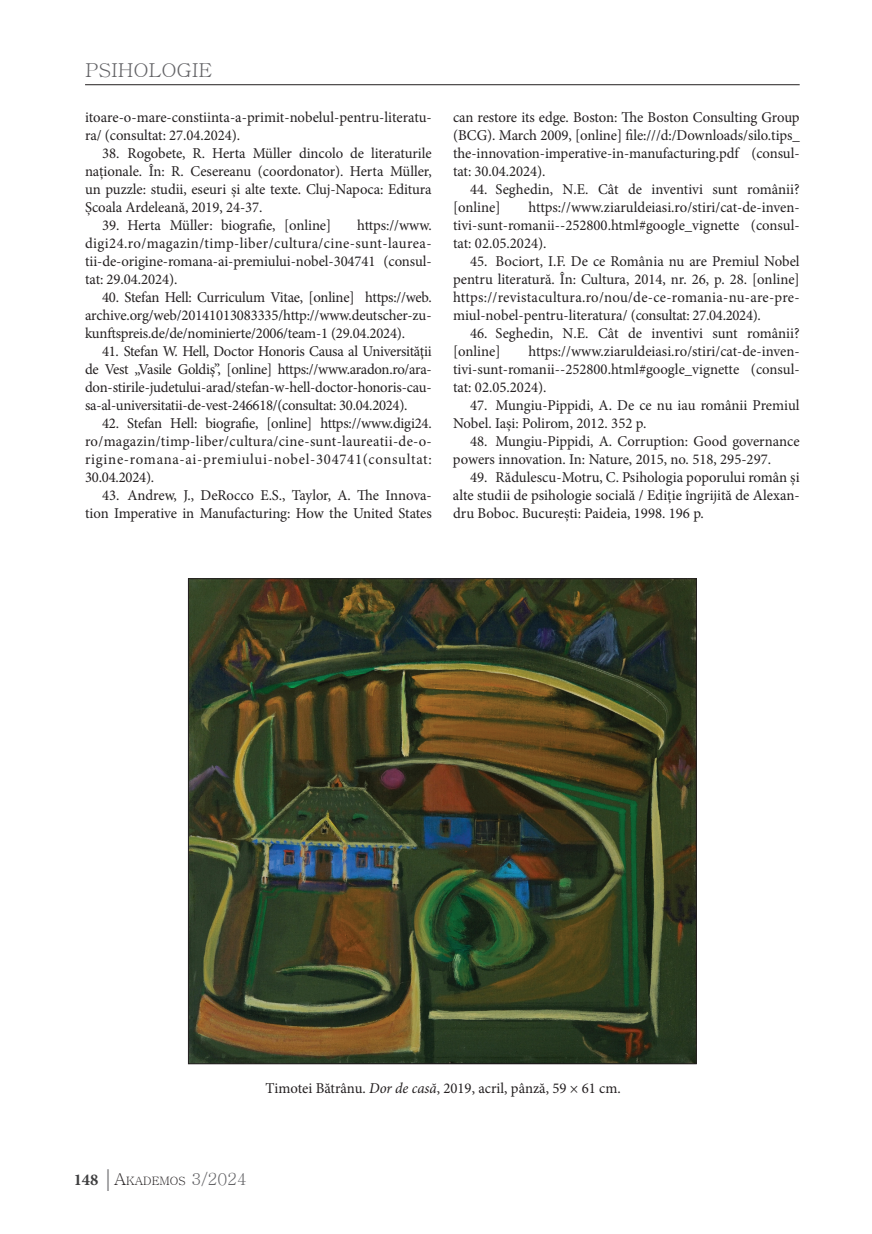
<style>
.page{position:relative;width:872px;height:1234px;background:#fff}
.page>*{position:absolute;margin:0;border:0;box-sizing:border-box;transform-origin:0 0}
.t1{font:19.2px "Batang";color:#636366;scale:1.06 1}
.t2{font:15px/18px "Minion Pro";letter-spacing:-.005em;color:#231f20;text-align:justify}
.t3{font:15px/18px "Minion Pro";color:#211d1e;text-align:justify}
.t4{font:11.55px "Batang";color:#231f20}
.s1{color:#231f20}
.s2{font-style:italic}
.s3{font-family:"Minion Pro";font-weight:700;font-size:16.5px;color:#3e3e3f}
.s4{font-family:"Garamond";font-size:24px;color:#636366}
.s5{font-size:16.5px}
.s6{font-size:16.5px;color:#636366}
</style>
<div class="page">
<hr style="left:85px;top:84px;width:714px;height:1px;background:#231f20">
<img style="left:190px;top:580px;width:504px;height:481px">
<p class="t1" style="left:85px;top:60px;width:122px">PSIHOLOGIE</p>
<p class="t2" style="left:85px;top:108px;width:348px">itoare-o-mare-constiinta-a-primit-nobelul-pentru-literatu&shy;ra/ (consultat: 27.04.2024).</p>
<p class="t2" style="left:85px;top:144px;width:348px;text-indent:17px">38. Rogobete, R. Herta Müller dincolo de literaturile naționale. În: R. Cesereanu (coordonator). Herta Müller, un puzzle: studii, eseuri şi alte texte. Cluj-Napoca: Editura Școala Ardeleană, 2019, 24-37.</p>
<p class="t2" style="left:102px;top:216px;width:231px">39. Herta Müller: biografie, [online]</p>
<p class="t2" style="left:85px;top:216px;width:348px;text-indent:272px">https://www. digi24.ro/magazin/timp-liber/cultura/cine-sunt-laurea&shy;tii-de-origine-romana-ai-premiului-nobel-304741 (consul&shy;tat: 29.04.2024).</p>
<p class="t2" style="left:85px;top:288px;width:348px;text-indent:17px">40. Stefan Hell: Curriculum Vitae, [online] https://web. archive.org/web/20141013083335/http://www.deutscher-zu&shy;kunftspreis.de/de/nominierte/2006/team-1 (29.04.2024).</p>
<p class="t2" style="left:85px;top:342px;width:348px;text-indent:17px">41. Stefan W. Hell, Doctor Honoris Causa al Universităţii de Vest „Vasile Goldiş”, [online] https://www.aradon.ro/ara&shy;don-stirile-judetului-arad/stefan-w-hell-doctor-honoris-cau&shy;sa-al-universitatii-de-vest-246618/(consultat: 30.04.2024).</p>
<p class="t2" style="left:85px;top:414px;width:348px;text-indent:17px">42. Stefan Hell: biografie, [online] https://www.digi24. ro/magazin/timp-liber/cultura/cine-sunt-laureatii-de-o&shy;rigine-romana-ai-premiului-nobel-304741(consultat:<br>30.04.2024).</p>
<p class="t2" style="left:85px;top:486px;width:348px;text-align:right">43. Andrew, J., DeRocco E.S., Taylor, A. The Innova&shy;tion Imperative in Manufacturing: How the United States</p>
<p class="t2" style="left:453px;top:108px;width:348px">can restore its edge. Boston: The Boston Consulting Group (BCG). March 2009, [online] file:///d:/Downloads/silo.tips_ the-innovation-imperative-in-manufacturing.pdf (consul&shy;tat: 30.04.2024).</p>
<p class="t2" style="left:453px;top:180px;width:348px;text-indent:17px">44. Seghedin, N.E. Cât de inventivi sunt românii? [online]</p>
<p class="t2" style="left:453px;top:198px;width:348px;text-indent:76px">https://www.ziaruldeiasi.ro/stiri/cat-de-inven&shy;tivi-sunt-romanii--252800.html#google_vignette (consul&shy;tat: 02.05.2024).</p>
<p class="t2" style="left:453px;top:252px;width:348px;text-indent:17px">45. Bociort, I.F. De ce România nu are Premiul Nobel pentru literatură. În: Cultura, 2014, nr. 26, p. 28. [online] https://revistacultura.ro/nou/de-ce-romania-nu-are-pre&shy;miul-nobel-pentru-literatura/ (consultat: 27.04.2024).</p>
<p class="t2" style="left:453px;top:324px;width:348px;text-indent:17px">46. Seghedin, N.E. Cât de inventivi sunt românii? [online]</p>
<p class="t2" style="left:453px;top:342px;width:348px;text-indent:76px">https://www.ziaruldeiasi.ro/stiri/cat-de-inven&shy;tivi-sunt-romanii--252800.html#google_vignette (consul&shy;tat: 02.05.2024).</p>
<p class="t2" style="left:453px;top:396px;width:348px;text-indent:17px">47. Mungiu-Pippidi, A. De ce nu iau românii Premiul<br>Nobel. Iași: Polirom, 2012. 352 p.</p>
<p class="t2" style="left:453px;top:432px;width:348px;text-indent:17px">48. Mungiu-Pippidi, A. Corruption: Good governance powers innovation. In: Nature, 2015, no. 518, 295-297.</p>
<p class="t3" style="left:453px;top:468px;width:348px;text-indent:17px"><span class="s1">49. Rădulescu-Motru, C. P</span>sihologia poporului român și alte studii de psihologie socială / Ediție îngrijită de Alexan&shy;dru Boboc. București: Paideia, 1998. 196 p.</p>
<p class="t2" style="left:266px;top:1078px;width:357px">Timotei Bătrânu. <span class="s2">Dor de casă</span>, 2019, acril, pânză, 59 × 61 cm.</p>
<p class="t4" style="left:74px;top:1175px;width:175px"><span class="s3">148</span> <span class="s4">|</span><span class="s5">A</span>KADEMOS <span class="s6">3/2024</span></p>
</div>
